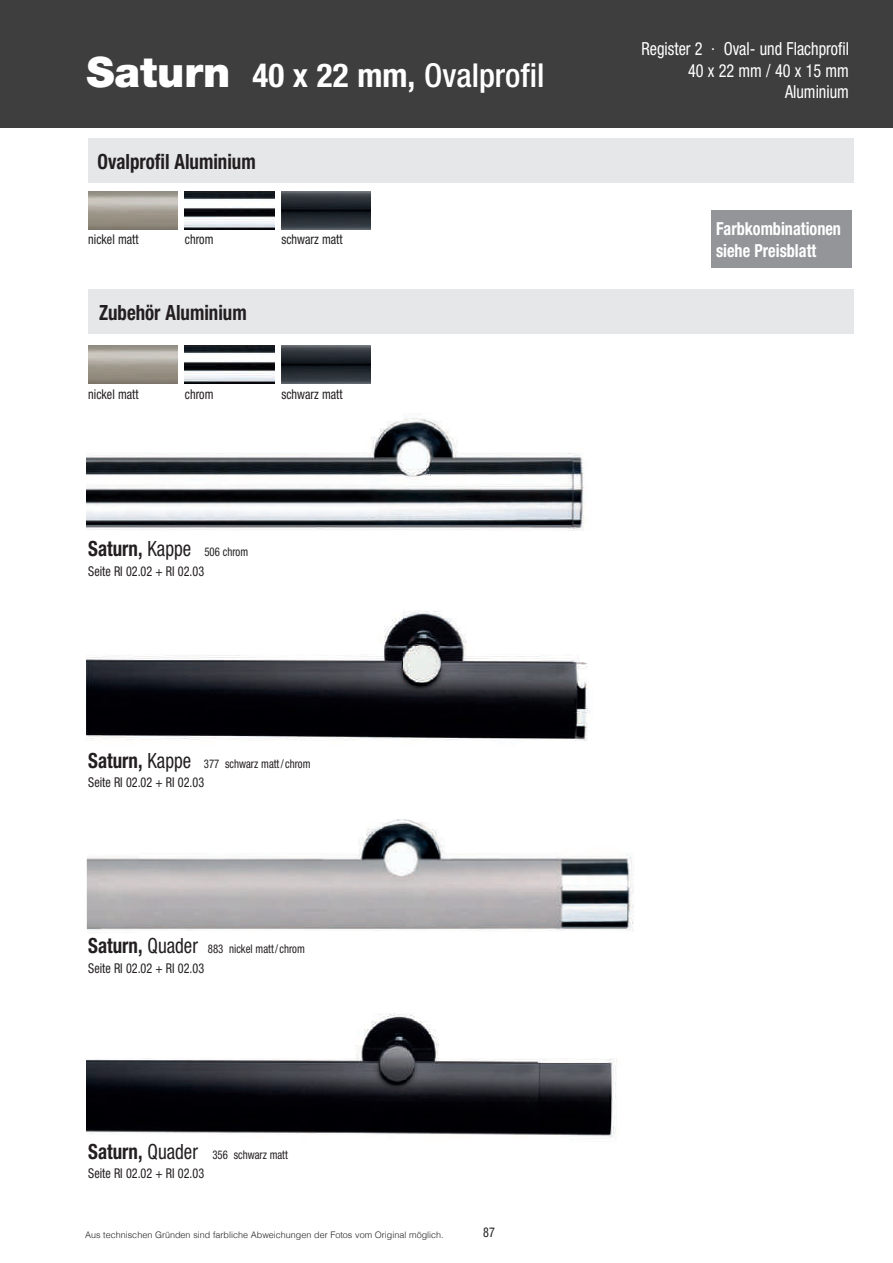
<style>
.page{position:relative;width:893px;height:1263px;background:#fff}
.page>*{position:absolute;margin:0;border:0;box-sizing:border-box;transform-origin:0 0}
.t1{font:500 condensed 33px "Helvetica Neue";color:#fff}
.t2{font:700 condensed 21px "Helvetica Neue";color:#231f20;scale:.9 1}
.t3{font:condensed 18px/21.6px "Helvetica Neue";color:#fff;text-align:right;scale:.9 1}
.t4{font:700 condensed 18px/21.6px "Helvetica Neue";color:#fff;scale:.9 1}
.t5{font:condensed 13.5px "Helvetica Neue";color:#231f20;scale:.9 1}
.t6{font:condensed 12px "Helvetica Neue";color:#231f20;scale:.9 1}
.t7{font:300 9px "Helvetica";color:#231f20}
.s1{font-weight:900;font-stretch:normal;font-size:42px}
.s2{font-weight:700}
.s3{font-weight:700;font-size:21px}
.s4{font-size:21px}
</style>
<div class="page">
<img style="left:87px;top:610px;width:501px;height:131px">
<div style="left:0;top:0;width:893px;height:128px;background:#3e3e3f"></div>
<div style="left:712px;top:210px;width:140px;height:58px;background:#939598"></div>
<img style="left:87px;top:414px;width:497px;height:117px">
<img style="left:139px;top:821px;width:495px;height:111px">
<img style="left:392px;top:819px;width:20px;height:2px">
<img style="left:87px;top:1013px;width:530px;height:124px">
<div style="left:88px;top:139px;width:766px;height:44px;background:#e6e7e9"></div>
<div style="left:88px;top:289px;width:766px;height:44px;background:#e6e7e9"></div>
<img style="left:185px;top:345px;width:89px;height:39px">
<img style="left:88px;top:345px;width:90px;height:39px">
<img style="left:185px;top:191px;width:89px;height:39px">
<img style="left:88px;top:191px;width:90px;height:39px">
<img style="left:281px;top:191px;width:90px;height:39px">
<img style="left:281px;top:345px;width:90px;height:39px">
<h1 class="t1" style="left:87px;top:55px;width:459px"><span class="s1">Saturn</span> <span class="s2">40 x 22 mm,</span> Ovalprofil</h1>
<h2 class="t2" style="left:98px;top:149px;width:177px">Ovalprofil Aluminium</h2>
<p class="t5" style="left:88px;top:232px;width:57px">nickel matt</p>
<p class="t5" style="left:185px;top:232px;width:33px">chrom</p>
<p class="t5" style="left:281px;top:232px;width:69px">schwarz matt</p>
<h2 class="t2" style="left:99px;top:299px;width:166px">Zubehör Aluminium</h2>
<p class="t5" style="left:88px;top:386px;width:57px">nickel matt</p>
<p class="t5" style="left:185px;top:386px;width:33px">chrom</p>
<p class="t5" style="left:281px;top:386px;width:69px">schwarz matt</p>
<p class="t6" style="left:88px;top:545px;width:179px"><span class="s3">Saturn,</span> <span class="s4">Kappe</span> 506 chrom</p>
<p class="t5" style="left:88px;top:563px;width:130px">Seite RI 02.02 + RI 02.03</p>
<p class="t6" style="left:88px;top:756px;width:248px"><span class="s3">Saturn,</span> <span class="s4">Kappe</span> 377 schwarz matt / chrom</p>
<p class="t5" style="left:88px;top:774px;width:130px">Seite RI 02.02 + RI 02.03</p>
<p class="t6" style="left:88px;top:942px;width:242px"><span class="s3">Saturn,</span> <span class="s4">Quader</span> 883 nickel matt / chrom</p>
<p class="t5" style="left:88px;top:960px;width:130px">Seite RI 02.02 + RI 02.03</p>
<p class="t6" style="left:88px;top:1148px;width:223px"><span class="s3">Saturn,</span> <span class="s4">Quader</span> 356 schwarz matt</p>
<p class="t5" style="left:88px;top:1166px;width:130px">Seite RI 02.02 + RI 02.03</p>
<p class="t7" style="left:85px;top:1227px;width:360px">Aus technischen Gründen sind farbliche Abweichungen der Fotos vom Original möglich.</p>
<p class="t5" style="left:483px;top:1224px;width:14px">87</p>
<h3 class="t3" style="left:641px;top:38px;width:232px">Register 2 · Oval- und Flachprofil<br>40 x 22 mm / 40 x 15 mm<br>Aluminium</h3>
<h3 class="t4" style="left:716px;top:218px;width:140px">Farbkombinationen siehe Preisblatt</h3>
</div>
